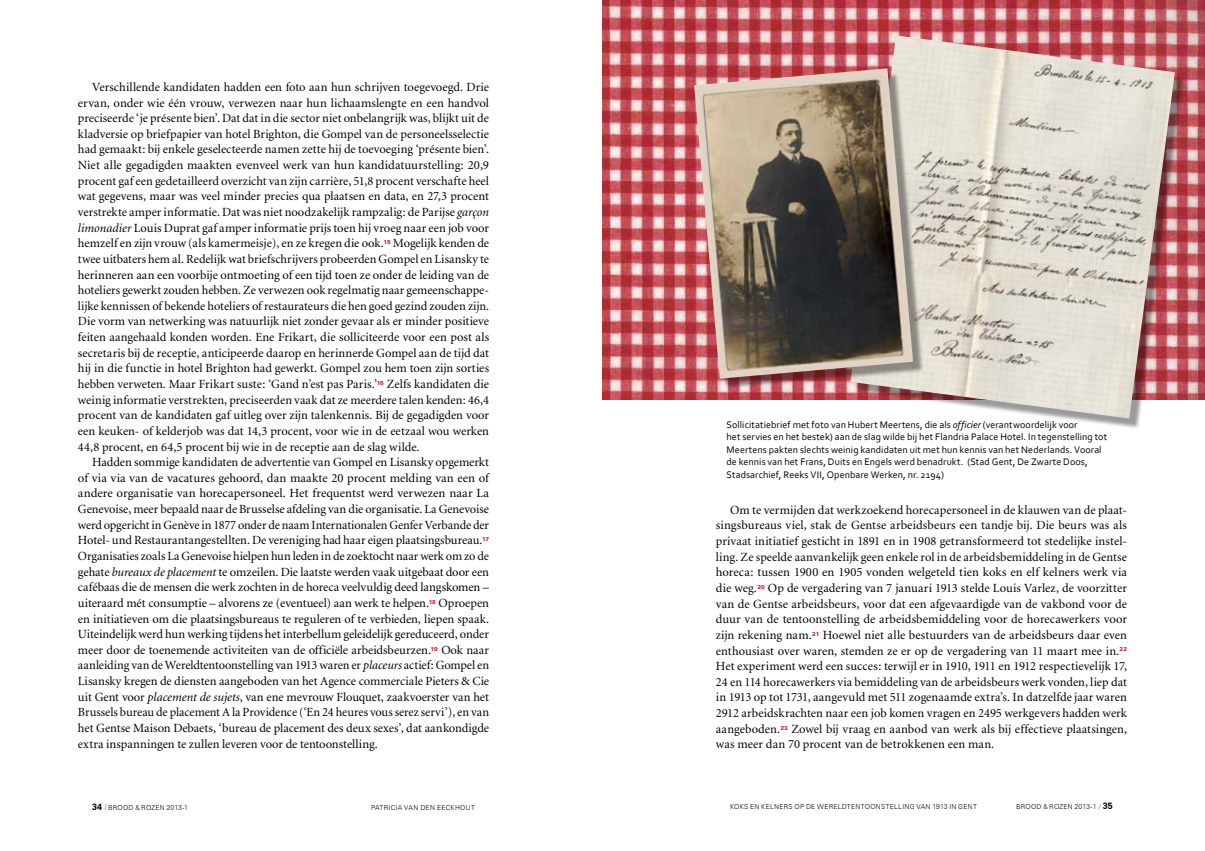
<style>
.page{position:relative;width:1205px;height:851px;background:#fff}
.page>*{position:absolute;margin:0;border:0;box-sizing:border-box;transform-origin:0 0}
.t1{font:12.5px/15.6px "Minion";color:#000;text-align:justify}
.t2{font:10px/12.5px "Corbel";letter-spacing:.005em;color:#000}
.t3{font:300 6.88px "Zurich BT";letter-spacing:.03em;color:#000}
.t4{font:300 6.88px "Zurich BT";letter-spacing:.05em;color:#000}
.t5{font:900 5.5px "Zurich BT";letter-spacing:-.02em;color:#d2232a}
.s1{font-style:italic}
.s2{font-weight:700;font-size:9px}
.s3{font-family:"Candara";font-weight:400;color:#d2232a}
.s4{font-family:"Futura BT"}
.s5{font-weight:400;color:#d2232a}
</style>
<div class="page">
<img style="left:602px;top:0;width:603px;height:400px">
<div style="left:854px;top:39px;width:332px;height:390px;background:#000;opacity:.4"></div>
<img style="left:850px;top:35px;width:325px;height:383px">
<div style="left:698px;top:72px;width:226px;height:318px;background:#000;opacity:.4"></div>
<img style="left:694px;top:68px;width:219px;height:310px">
<p class="t1" style="left:78px;top:80px;width:413px;text-indent:14px">Verschillende kandidaten hadden een foto aan hun schrijven toegevoegd. Drie ervan, onder wie één vrouw, verwezen naar hun lichaamslengte en een handvol preciseerde ‘je présente bien’. Dat dat in die sector niet onbelangrijk was, blijkt uit de kladversie op briefpapier van hotel Brighton, die Gompel van de personeelsselectie had gemaakt: bij enkele geselecteerde namen zette hij de toevoeging ‘présente bien’.<br>Niet alle gegadigden maakten evenveel werk van hun kandidatuurstelling: 20,9 procent gaf een gedetailleerd overzicht van zijn carrière, 51,8 procent verschafte heel wat gegevens, maar was veel minder precies qua plaatsen en data, en 27,3 procent verstrekte amper informatie. Dat was niet noodzakelijk rampzalig: de Parijse <span class="s1">garçon limonadier</span> Louis Duprat gaf amper informatie prijs toen hij vroeg naar een job voor hemzelf en zijn vrouw (als kamermeisje), en ze kregen die ook.</p>
<p class="t1" style="left:78px;top:236px;width:413px;text-indent:315px">Mogelijk kenden de twee uitbaters hem al. Redelijk wat briefschrijvers probeerden Gompel en Lisansky te herinneren aan een voorbije ontmoeting of een tijd toen ze onder de leiding van de hoteliers gewerkt zouden hebben. Ze verwezen ook regelmatig naar gemeenschappe&shy;lijke kennissen of bekende hoteliers of restaurateurs die hen goed gezind zouden zijn.<br>Die vorm van netwerking was natuurlijk niet zonder gevaar als er minder positieve feiten aangehaald konden worden. Ene Frikart, die solliciteerde voor een post als secretaris bij de receptie, anticipeerde daarop en herinnerde Gompel aan de tijd dat hij in die functie in hotel Brighton had gewerkt. Gompel zou hem toen zijn sorties hebben verweten. Maar Frikart suste: ‘Gand n’est pas Paris.’</p>
<p class="t5" style="left:383px;top:239px;width:9px">15</p>
<p class="t5" style="left:377px;top:379px;width:9px">16</p>
<p class="t1" style="left:387px;top:376px;width:104px">Zelfs kandidaten die</p>
<p class="t1" style="left:78px;top:392px;width:412px">weinig informatie verstrekten, preciseerden vaak dat ze meerdere talen kenden: 46,4</p>
<p class="t1" style="left:78px;top:408px;width:413px">procent van de kandidaten gaf uitleg over zijn talenkennis. Bij de gegadigden voor</p>
<p class="t1" style="left:78px;top:423px;width:413px">een keuken- of kelderjob was dat 14,3 procent, voor wie in de eetzaal wou werken</p>
<p class="t1" style="left:78px;top:439px;width:343px">44,8 procent, en 64,5 procent bij wie in de receptie aan de slag wilde.</p>
<p class="t1" style="left:92px;top:455px;width:398px">Hadden sommige kandidaten de advertentie van Gompel en Lisansky opgemerkt</p>
<p class="t1" style="left:78px;top:470px;width:412px">of via via van de vacatures gehoord, dan maakte 20 procent melding van een of</p>
<p class="t1" style="left:78px;top:486px;width:413px">andere organisatie van horecapersoneel. Het frequentst werd verwezen naar La</p>
<p class="t1" style="left:78px;top:501px;width:413px">Genevoise, meer bepaald naar de Brusselse afdeling van die organisatie. La Genevoise</p>
<p class="t1" style="left:78px;top:517px;width:413px">werd opgericht in Genève in 1877 onder de naam Internationalen Genfer Verbande der</p>
<p class="t1" style="left:78px;top:533px;width:406px">Hotel- und Restaurantangestellten. De vereniging had haar eigen plaatsingsbureau.</p>
<p class="t5" style="left:482px;top:536px;width:9px">17</p>
<p class="t1" style="left:78px;top:548px;width:413px">Organisaties zoals La Genevoise hielpen hun leden in de zoektocht naar werk om zo de gehate <span class="s1">bureaux de placement</span> te omzeilen. Die laatste werden vaak uitgebaat door een cafébaas die de mensen die werk zochten in de horeca veelvuldig deed langskomen – uiteraard mét consumptie – alvorens ze (eventueel) aan werk te helpen.</p>
<p class="t1" style="left:78px;top:595px;width:413px;text-indent:361px">Oproepen en initiatieven om die plaatsingsbureaus te reguleren of te verbieden, liepen spaak.<br>Uiteindelijk werd hun werking tijdens het interbellum geleidelijk gereduceerd, onder meer door de toenemende activiteiten van de officiële arbeidsbeurzen.</p>
<p class="t5" style="left:429px;top:598px;width:9px">18</p>
<p class="t1" style="left:78px;top:642px;width:413px;text-indent:363px">Ook naar aanleiding van de Wereldtentoonstelling van 1913 waren er <span class="s1">placeurs</span> actief: Gompel en Lisansky kregen de diensten aangeboden van het Agence commerciale Pieters &amp; Cie uit Gent voor <span class="s1">placement de sujets</span>, van ene mevrouw Flouquet, zaakvoerster van het Brussels bureau de placement A la Providence (‘En 24 heures vous serez servi’), en van het Gentse Maison Debaets, ‘bureau de placement des deux sexes’, dat aankondigde extra inspanningen te zullen leveren voor de tentoonstelling.</p>
<p class="t5" style="left:431px;top:645px;width:9px">19</p>
<p class="t2" style="left:726px;top:418px;width:382px">Sollicitatiebrief met foto van H ubert M eertens, die als <span class="s1">officier</span> (verantwoordelijk voor<br>het servies en het bestek) aan de slag wilde bij het Flandria Palace Hotel. I n tegenstelling tot Meertens pakten slechts weinig kandidaten uit met hun kennis van het Nederlands. Vooral de kennis van het Frans, Duits en Engels werd benadrukt. (Stad Gent, De Zwarte Doos, Stadsarchief, Reeks VII, Openbare Werken, nr. 2194)</p>
<p class="t1" style="left:716px;top:502px;width:413px;text-indent:14px">Om te vermijden dat werkzoekend horecapersoneel in de klauwen van de plaat&shy;singsbureaus viel, stak de Gentse arbeidsbeurs een tandje bij. Die beurs was als privaat initiatief gesticht in 1891 en in 1908 getransformeerd tot stedelijke instel&shy;ling. Ze speelde aanvankelijk geen enkele rol in de arbeidsbemiddeling in de Gentse horeca: tussen 1900 en 1905 vonden welgeteld tien koks en elf kelners werk via die weg.</p>
<p class="t1" style="left:716px;top:580px;width:413px;text-indent:52px">Op de vergadering van 7 januari 1913 stelde Louis Varlez, de voorzitter van de Gentse arbeidsbeurs, voor dat een afgevaardigde van de vakbond voor de duur van de tentoonstelling de arbeidsbemiddeling voor de horecawerkers voor zijn rekening nam.</p>
<p class="t5" style="left:757px;top:583px;width:9px">20</p>
<p class="t1" style="left:716px;top:627px;width:413px;text-indent:107px">Hoewel niet alle bestuurders van de arbeidsbeurs daar even enthousiast over waren, stemden ze er op de vergadering van 11 maart mee in.</p>
<p class="t5" style="left:812px;top:630px;width:9px">21</p>
<p class="t5" style="left:1119px;top:646px;width:9px">22</p>
<p class="t1" style="left:716px;top:658px;width:413px">Het experiment werd een succes: terwijl er in 1910, 1911 en 1912 respectievelijk 17, 24 en 114 horecawerkers via bemiddeling van de arbeidsbeurs werk vonden, liep dat in 1913 op tot 1731, aangevuld met 511 zogenaamde extra’s. In datzelfde jaar waren 2912 arbeidskrachten naar een job komen vragen en 2495 werkgevers hadden werk aangeboden.</p>
<p class="t1" style="left:716px;top:721px;width:413px;text-indent:76px">Zowel bij vraag en aanbod van werk als bij effectieve plaatsingen, was meer dan 70 procent van de betrokkenen een man.</p>
<p class="t5" style="left:780px;top:724px;width:9px">23</p>
<p class="t3" style="left:92px;top:802px;width:97px"><span class="s2">34</span> <span class="s3">/</span> BROOD <span class="s4">&amp;</span> ROZEN 2013-1</p>
<p class="t3" style="left:1016px;top:802px;width:98px">BROOD <span class="s4">&amp;</span> ROZEN 2013-1 <span class="s5">/</span> <span class="s2">35</span></p>
<p class="t4" style="left:371px;top:803px;width:55px">PATRICIA VAN DEN</p>
<p class="t3" style="left:437px;top:803px;width:39px">EECKHOUT</p>
<p class="t3" style="left:730px;top:802px;width:50px">KOKS EN KELNER</p>
<p class="t3" style="left:788px;top:802px;width:35px">S OP DE WERE</p>
<p class="t3" style="left:838px;top:802px;width:33px">LDTENTOON</p>
<p class="t3" style="left:881px;top:802px;width:83px">STELLING VAN 1913 IN GEN</p>
<p class="t3" style="left:973px;top:802px;width:5px">T</p>
</div>
